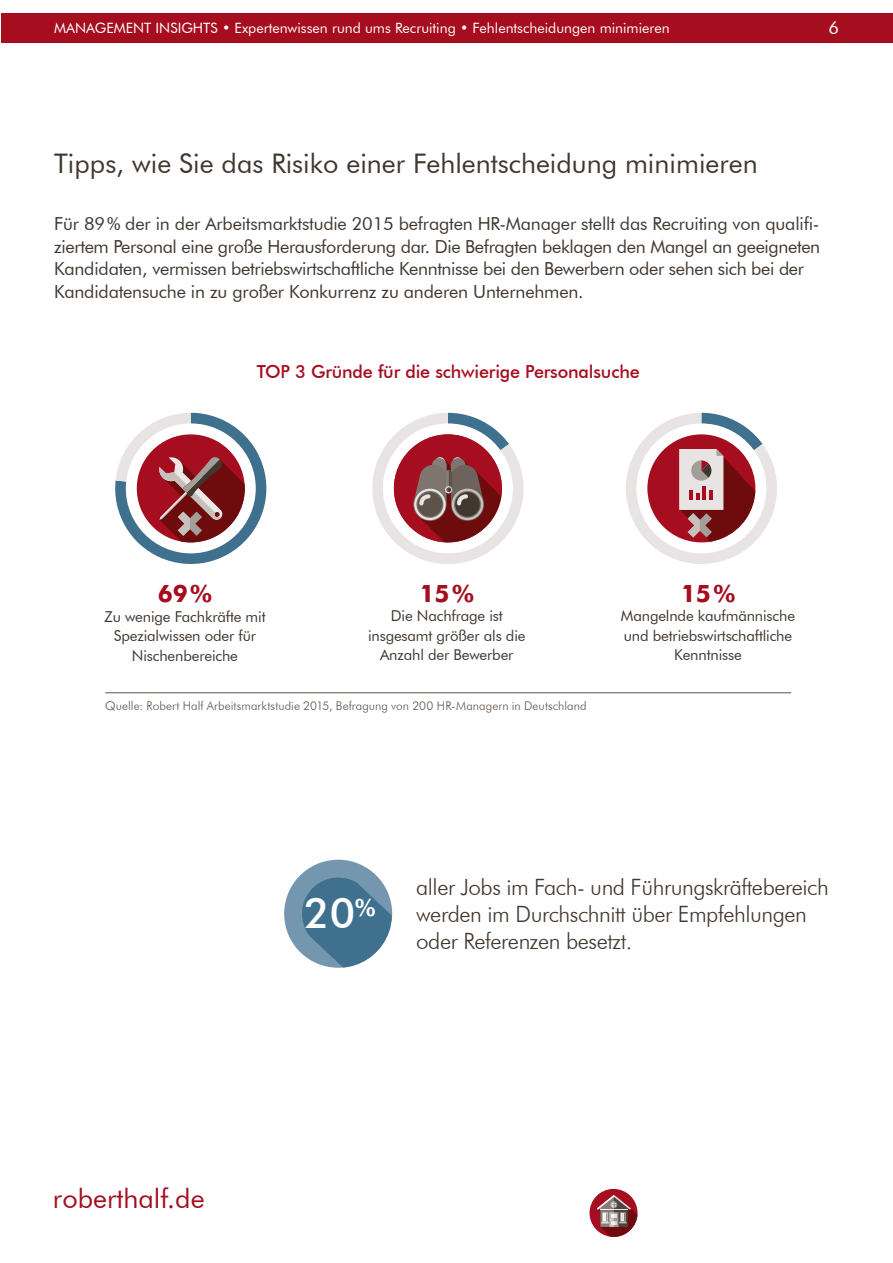
<style>
.page{position:relative;width:893px;height:1263px;background:#fff}
.page>*{position:absolute;margin:0;border:0;box-sizing:border-box;transform-origin:0 0}
.t1{font:500 42px "Futura BT";color:#fff}
.t2{font:27px "Futura BT";color:#40372f}
.t3{font:27px "Futura BT";color:#a60d1f}
.t4{font:700 24px "Futura BT";color:#a60d1f}
.t5{font:300 22.5px/27px "Futura BT";letter-spacing:-.02em;color:#40372f}
.t6{font:18px/22.5px "Futura BT";letter-spacing:-.02em;color:#40372f}
.t7{font:500 18px "Futura BT";letter-spacing:-.01em;color:#a60d1f}
.t8{font:18px "Futura BT";color:#fff}
.t9{font:15px/19.5px "Futura BT";letter-spacing:-.01em;color:#40372f;text-align:center}
.t10{font:14.25px "Futura BT";color:#fff}
.t11{font:300 12px "Futura BT";letter-spacing:.005em;color:#5e534b}
</style>
<div class="page">
<div style="left:1px;top:13px;width:892px;height:30px;background:#a60d1f"></div>
<svg style="left:589px;top:1189px;width:48px;height:48px"></svg>
<hr style="left:105px;top:692px;width:686px;height:1px;background:#5e534b">
<svg style="left:115px;top:413px;width:152px;height:151px"></svg>
<svg style="left:372px;top:413px;width:151px;height:151px"></svg>
<svg style="left:626px;top:413px;width:151px;height:151px"></svg>
<svg style="left:284px;top:860px;width:108px;height:108px"></svg>
<p class="t10" style="left:54px;top:19px;width:617px">MANAGEMENT INSIGHTS • Expertenwissen rund ums Recruiting • Fehlentscheidungen minimieren</p>
<p class="t8" style="left:829px;top:17px;width:12px">6</p>
<h2 class="t2" style="left:54px;top:147px;width:705px">Tipps, wie Sie das Risiko einer Fehlentscheidung minimieren</h2>
<p class="t6" style="left:54px;top:212px;width:768px">Für 89% der in der Arbeitsmarktstudie 2015 befragten HR-Manager stellt das Recruiting von qualifi&shy;ziertem Personal eine große Herausforderung dar. Die Befragten beklagen den Mangel an geeigneten Kandidaten, vermissen betriebswirtschaftliche Kenntnisse bei den Bewerbern oder sehen sich bei der Kandidatensuche in zu großer Konkurrenz zu anderen Unternehmen.</p>
<p class="t7" style="left:257px;top:360px;width:384px">TOP 3 Gründe für die schwierige Personalsuche</p>
<h3 class="t4" style="left:158px;top:579px;width:55px">69%</h3>
<p class="t9" style="left:104px;top:607px;width:163px">Zu wenige Fachkräfte mit<br>Spezialwissen oder für<br>Nischenbereiche</p>
<h3 class="t4" style="left:420px;top:579px;width:55px">15%</h3>
<p class="t9" style="left:368px;top:606px;width:159px">Die Nachfrage ist insgesamt größer als die<br>Anzahl der Bewerber</p>
<p class="t11" style="left:105px;top:699px;width:483px">Quelle: Robert Half Arbeitsmarktstudie 2015, Befragung von 200 HR-Managern in Deutschland</p>
<h3 class="t4" style="left:681px;top:579px;width:55px">15%</h3>
<p class="t9" style="left:621px;top:606px;width:176px">Mangelnde kaufmännische und betriebswirtschaftliche<br>Kenntnisse</p>
<h2 class="t3" style="left:53px;top:1182px;width:153px">roberthalf.de</h2>
<h1 class="t1" style="left:305px;top:887px;width:73px">20<sup>%</sup></h1>
<p class="t5" style="left:416px;top:873px;width:414px">aller Jobs im Fach- und Führungskräftebereich werden im Durchschnitt über Empfehlungen oder Referenzen besetzt.</p>
</div>
